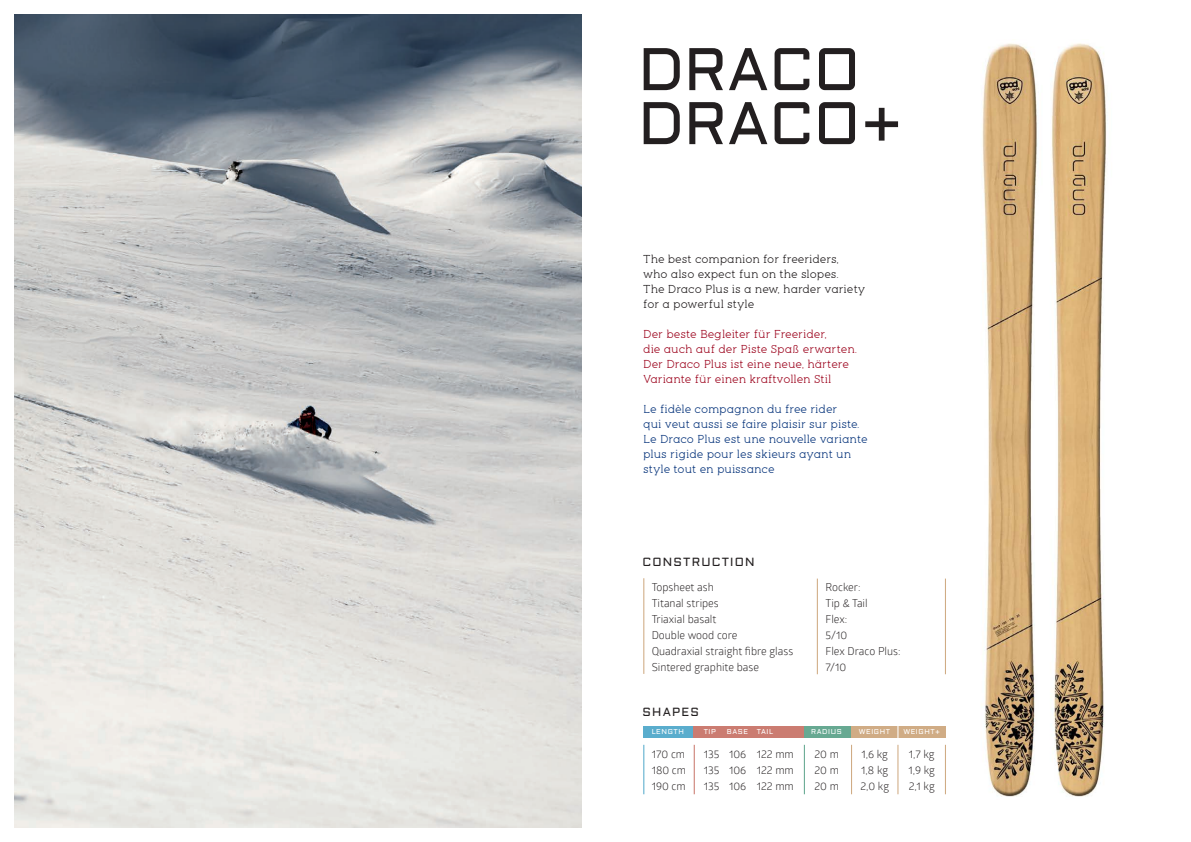
<style>
.page{position:relative;width:1191px;height:842px;background:#fff}
.page>*{position:absolute;margin:0;border:0;box-sizing:border-box;transform-origin:0 0}
.t1{font:60px/54px "Aldrich";color:#231f20}
.t2{font:11.8px "Aldrich";letter-spacing:.1em;color:#231f20}
.t3{font:11px/16px "Glober";color:#231f20}
.t4{font:11px/15px "pironv 2";color:#08357c}
.t5{font:11px/15px "pironv 2";color:#9d061f}
.t6{font:11px/15px "pironv 2";color:#231f20}
.t7{font:7px "Aldrich";letter-spacing:.08em;color:#fff}
</style>
<div class="page">
<img style="left:14px;top:14px;width:567px;height:814px">
<div style="left:643px;top:726px;width:50px;height:11px;background:#5aadcd"></div>
<div style="left:693px;top:726px;width:111px;height:11px;background:#cb7c71"></div>
<div style="left:804px;top:726px;width:47px;height:11px;background:#67a992"></div>
<div style="left:851px;top:726px;width:47px;height:11px;background:#d0ac85"></div>
<div style="left:898px;top:726px;width:48px;height:11px;background:#d0ac85"></div>
<img style="left:982px;top:43px;width:124px;height:754px">
<hr style="left:643px;top:745px;width:1px;height:49px;background:#5aadcd">
<hr style="left:693px;top:745px;width:2px;height:49px;background:#cb7c71">
<hr style="left:804px;top:745px;width:1px;height:49px;background:#67a992">
<hr style="left:851px;top:745px;width:1px;height:49px;background:#d0ac85">
<hr style="left:897px;top:745px;width:1px;height:49px;background:#d0ac85">
<svg style="left:897px;top:726px;width:1px;height:12px"></svg>
<hr style="left:945px;top:745px;width:1px;height:49px;background:#d0ac85">
<hr style="left:643px;top:578px;width:1px;height:96px;background:#d0ac85">
<hr style="left:817px;top:579px;width:1px;height:95px;background:#d0ac85">
<hr style="left:945px;top:579px;width:1px;height:95px;background:#d0ac85">
<h1 class="t1" style="left:638px;top:44px;width:266px">DRACO<br>DRACO+</h1>
<p class="t6" style="left:643px;top:251px;width:223px">The best companion for freeriders, who also expect fun on the slopes.<br>The Draco Plus is a new, harder variety for a powerful style</p>
<p class="t5" style="left:643px;top:326px;width:215px">Der beste Begleiter für Freerider,<br>die auch auf der Piste Spaß erwarten.<br>Der Draco Plus ist eine neue, härtere Variante für einen kraftvollen Stil</p>
<p class="t4" style="left:643px;top:401px;width:226px">Le fidèle compagnon du free rider<br>qui veut aussi se faire plaisir sur piste.<br>Le Draco Plus est une nouvelle variante plus rigide pour les skieurs ayant un style tout en puissance</p>
<p class="t2" style="left:642px;top:554px;width:113px">CONSTRUCTION</p>
<p class="t3" style="left:651px;top:578px;width:143px">Topsheet ash<br>Titanal stripes<br>Triaxial basalt<br>Double wood core<br>Quadraxial straight fibre glass<br>Sintered graphite base</p>
<p class="t3" style="left:825px;top:578px;width:76px">Rocker:<br>Tip &amp; Tail<br>Flex:<br>5/10<br>Flex Draco Plus:<br>7/10</p>
<p class="t2" style="left:642px;top:704px;width:58px">SHAPES</p>
<p class="t7" style="left:651px;top:727px;width:34px">LENGTH</p>
<p class="t7" style="left:703px;top:727px;width:14px">TIP</p>
<p class="t7" style="left:727px;top:727px;width:48px">BASE TAIL</p>
<p class="t7" style="left:811px;top:727px;width:32px">RADIUS</p>
<p class="t7" style="left:858px;top:727px;width:33px">WEIGHT</p>
<p class="t7" style="left:903px;top:727px;width:38px">WEIGHT+</p>
<p class="t3" style="left:651px;top:746px;width:35px">170 cm</p>
<p class="t3" style="left:703px;top:746px;width:92px">135 106 122 mm</p>
<p class="t3" style="left:814px;top:746px;width:26px">20 m</p>
<p class="t3" style="left:861px;top:746px;width:28px">1,6 kg</p>
<p class="t3" style="left:909px;top:746px;width:27px">1,7 kg</p>
<p class="t3" style="left:651px;top:762px;width:36px">180 cm</p>
<p class="t3" style="left:703px;top:762px;width:92px">135 106 122 mm</p>
<p class="t3" style="left:814px;top:762px;width:26px">20 m</p>
<p class="t3" style="left:861px;top:762px;width:29px">1,8 kg</p>
<p class="t3" style="left:908px;top:762px;width:28px">1,9 kg</p>
<p class="t3" style="left:651px;top:778px;width:36px">190 cm</p>
<p class="t3" style="left:703px;top:778px;width:92px">135 106 122 mm</p>
<p class="t3" style="left:814px;top:778px;width:26px">20 m</p>
<p class="t3" style="left:860px;top:778px;width:30px">2,0 kg</p>
<p class="t3" style="left:908px;top:778px;width:27px">2,1 kg</p>
</div>
